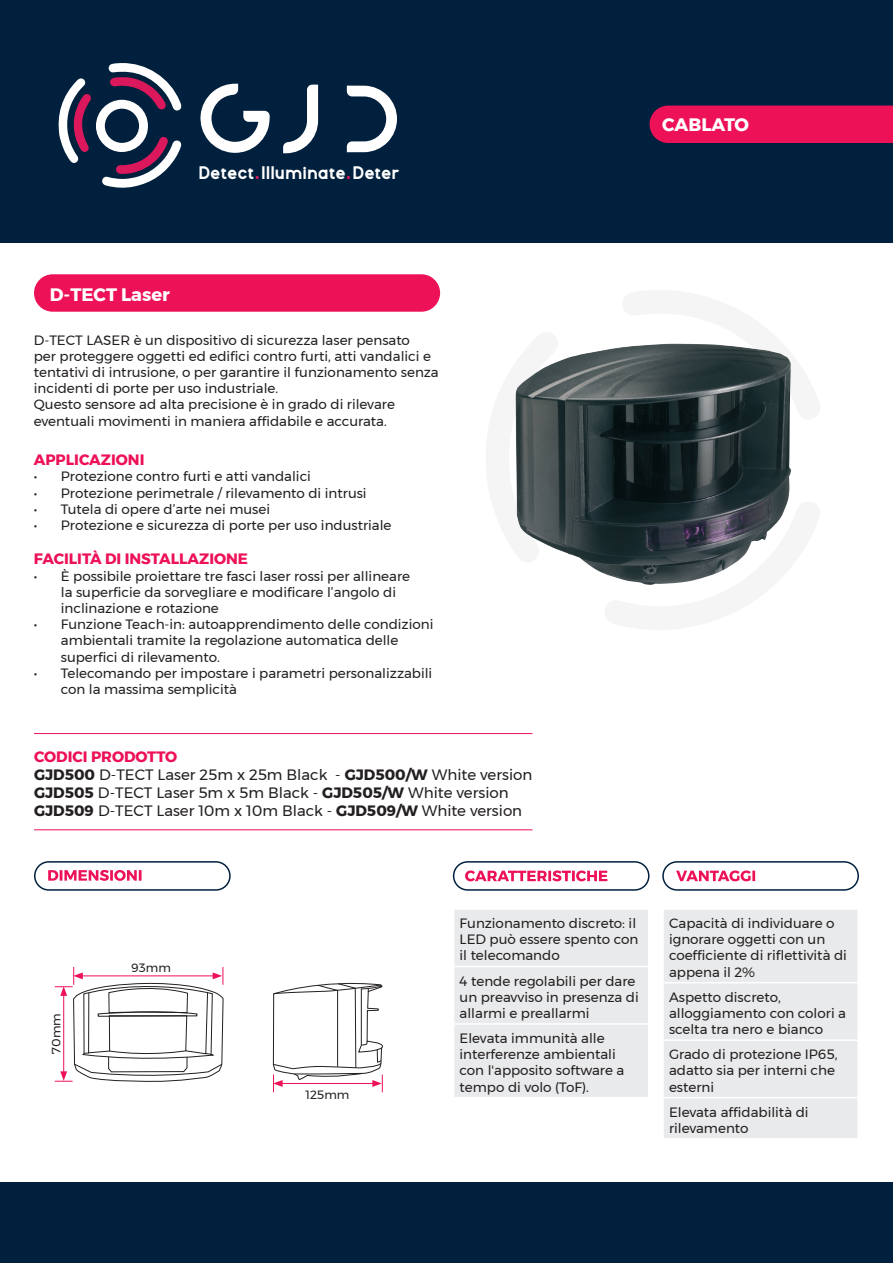
<style>
.page{position:relative;width:893px;height:1263px;background:#fff}
.page>*{position:absolute;margin:0;border:0;box-sizing:border-box;transform-origin:0 0}
.t1{font:18.15px "Dashing Personal Use";letter-spacing:.075em;color:#fff}
.t2{font:700 18px "Montserrat";color:#fff}
.t3{font:15px "Montserrat";color:#231f20}
.t4{font:700 15px "Montserrat";color:#ed1157}
.t5{font:13.5px/16.2px "Montserrat";color:#231f20}
.t6{font:12px "Montserrat";color:#231f20}
.s1{font-family:"Acumin Pro";font-weight:600;color:#db185b}
.s2{font-weight:700}
</style>
<div class="page">
<div style="left:664px;top:910px;width:193px;height:228px;background:#e9eaeb"></div>
<hr style="left:662px;top:982px;width:197px;height:1px;background:#fff">
<hr style="left:662px;top:1039px;width:197px;height:2px;background:#fff">
<hr style="left:662px;top:1097px;width:197px;height:1px;background:#fff">
<div style="left:454px;top:910px;width:194px;height:187px;background:#e9eaeb"></div>
<hr style="left:453px;top:966px;width:196px;height:1px;background:#fff">
<hr style="left:453px;top:1023px;width:196px;height:2px;background:#fff">
<img style="left:559px;top:347px;width:232px;height:226px">
<div style="left:0;top:0;width:893px;height:242px;background:#00203d"></div>
<svg style="left:347px;top:86px;width:50px;height:66px"></svg>
<svg style="left:200px;top:84px;width:70px;height:69px"></svg>
<svg style="left:283px;top:85px;width:35px;height:68px"></svg>
<svg style="left:58px;top:63px;width:124px;height:125px"></svg>
<svg style="left:603px;top:501px;width:188px;height:84px"></svg>
<svg style="left:515px;top:361px;width:44px;height:189px"></svg>
<svg style="left:622px;top:343px;width:169px;height:78px;background:#3e4a4c"></svg>
<div style="left:34px;top:274px;width:406px;height:38px;background:#ed1157;border-radius:19px"></div>
<hr style="left:34px;top:733px;width:498px;height:1px;background:#ed1157">
<hr style="left:34px;top:829px;width:498px;height:1px;background:#ed1157">
<div style="left:0;top:1182px;width:893px;height:81px;background:#00203d"></div>
<svg style="left:55px;top:967px;width:169px;height:115px"></svg>
<svg style="left:273px;top:982px;width:110px;height:111px"></svg>
<div style="left:649px;top:106px;width:244px;height:37px;background:#ed1157"></div>
<svg style="left:48px;top:870px;width:94px;height:11px"></svg>
<div style="left:34px;top:861px;width:197px;height:30px;border:2px solid #00203d;border-radius:14px"></div>
<div style="left:453px;top:861px;width:196px;height:30px;border:2px solid #00203d;border-radius:14px"></div>
<div style="left:662px;top:861px;width:197px;height:30px;border:2px solid #00203d;border-radius:14px"></div>
<svg style="left:465px;top:870px;width:142px;height:11px"></svg>
<svg style="left:676px;top:870px;width:79px;height:11px"></svg>
<p class="t1" style="left:199px;top:163px;width:201px">Detect<span class="s1">.</span>Illuminate<span class="s1">.</span>Deter</p>
<p class="t2" style="left:662px;top:110px;width:88px">CABLATO</p>
<p class="t2" style="left:50px;top:280px;width:122px">D-TECT Laser</p>
<p class="t5" style="left:34px;top:332px;width:406px">D-TECT LASER è un dispositivo di sicurezza laser pensato<br>per proteggere oggetti ed edifici contro furti, atti vandalici e tentativi di intrusione, o per garantire il funzionamento senza incidenti di porte per uso industriale.</p>
<p class="t5" style="left:34px;top:396px;width:363px">Questo sensore ad alta precisione è in grado di rilevare eventuali movimenti in maniera affidabile e accurata.</p>
<p class="t4" style="left:34px;top:448px;width:112px">APPLICAZIONI</p>
<p class="t5" style="left:34px;top:468px;width:279px">• Protezione contro furti e atti vandalici</p>
<p class="t5" style="left:34px;top:485px;width:334px">• Protezione perimetrale / rilevamento di intrusi</p>
<p class="t5" style="left:34px;top:501px;width:238px">• Tutela di opere d’arte nei musei</p>
<p class="t5" style="left:34px;top:517px;width:359px">• Protezione e sicurezza di porte per uso industriale</p>
<p class="t4" style="left:34px;top:547px;width:216px">FACILITÀ DI INSTALLAZIONE</p>
<p class="t5" style="left:61px;top:567px;width:351px;text-indent:-27px">• È possibile proiettare tre fasci laser rossi per allineare la superficie da sorvegliare e modificare l’angolo di inclinazione e rotazione</p>
<p class="t5" style="left:61px;top:616px;width:374px;text-indent:-27px">• Funzione Teach-in: autoapprendimento delle condizioni ambientali tramite la regolazione automatica delle superfici di rilevamento.</p>
<p class="t5" style="left:61px;top:665px;width:373px;text-indent:-27px">• Telecomando per impostare i parametri personalizzabili con la massima semplicità</p>
<p class="t4" style="left:34px;top:744px;width:145px">CODICI PRODOTTO</p>
<p class="t3" style="left:34px;top:763px;width:500px"><span class="s2">GJD500</span> D-TECT Laser 25m x 25m Black - <span class="s2">GJD500/W</span> White version</p>
<p class="t3" style="left:34px;top:781px;width:476px"><span class="s2">GJD505</span> D-TECT Laser 5m x 5m Black - <span class="s2">GJD505/W</span> White version</p>
<p class="t3" style="left:34px;top:799px;width:490px"><span class="s2">GJD509</span> D-TECT Laser 10m x 10m Black - <span class="s2">GJD509/W</span> White version</p>
<p class="t6" style="left:47px;top:1054px;width:42px;rotate:-90deg">70mm</p>
<p class="t6" style="left:131px;top:959px;width:41px">93mm</p>
<p class="t6" style="left:306px;top:1085px;width:45px">125mm</p>
<p class="t5" style="left:460px;top:915px;width:180px">Funzionamento discreto: il<br>LED può essere spento con il telecomando</p>
<p class="t5" style="left:460px;top:972px;width:181px">4 tende regolabili per dare un preavviso in presenza di allarmi e preallarmi</p>
<p class="t5" style="left:460px;top:1030px;width:166px">Elevata immunità alle interferenze ambientali con l'apposito software a tempo di volo (ToF).</p>
<p class="t5" style="left:669px;top:915px;width:179px">Capacità di individuare o ignorare oggetti con un coefficiente di riflettività di appena il 2%</p>
<p class="t5" style="left:669px;top:989px;width:179px">Aspetto discreto, alloggiamento con colori a scelta tra nero e bianco</p>
<p class="t5" style="left:669px;top:1046px;width:170px">Grado di protezione IP65, adatto sia per interni che esterni</p>
<p class="t5" style="left:669px;top:1104px;width:141px">Elevata affidabilità di rilevamento</p>
</div>
